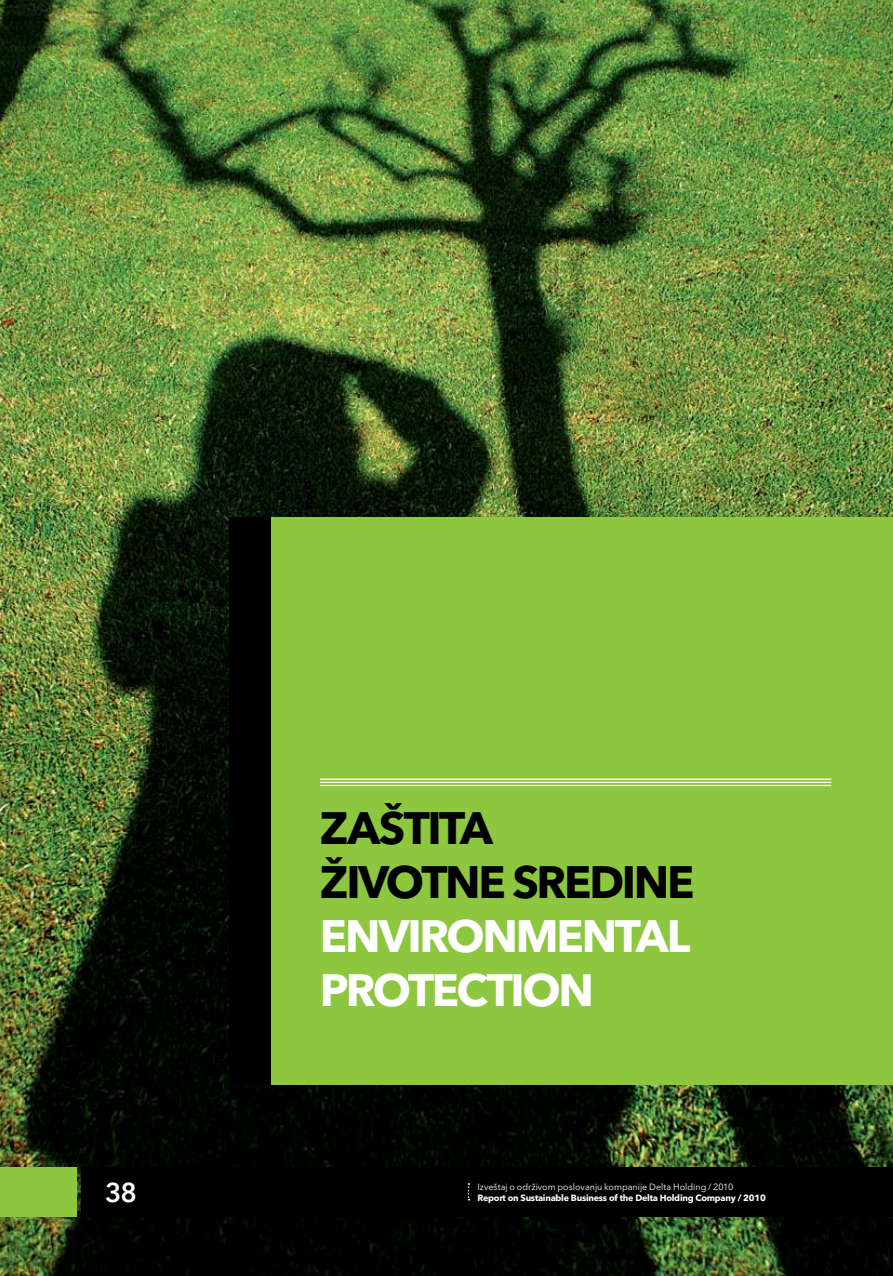
<style>
.page{position:relative;width:893px;height:1276px;background:#fff}
.page>*{position:absolute;margin:0;border:0;box-sizing:border-box;transform-origin:0 0}
.t1{font:700 45px/54px "Avenir Next LT Pro";letter-spacing:-.055em;color:#fff}
.t2{font:700 45px/54px "Avenir Next LT Pro";letter-spacing:-.05em;color:#000}
.t3{font:600 27px "Avenir Next LT Pro";color:#fff}
.t4{font:700 9px "Avenir Next LT Pro";letter-spacing:-.025em;color:#fff}
.t5{font:9px "Avenir Next LT Pro";color:#fff}
</style>
<div class="page">
<img style="left:0;top:0;width:893px;height:1276px">
<div style="left:271px;top:517px;width:622px;height:567px;background:#8dc63f"></div>
<div style="left:229px;top:517px;width:42px;height:567px;background:#000"></div>
<hr style="left:320px;top:778px;width:511px;height:2px;background:#fff">
<hr style="left:320px;top:782px;width:511px;height:1px;background:#fff">
<hr style="left:320px;top:785px;width:511px;height:1px;background:#fff">
<div style="left:82px;top:1167px;width:811px;height:50px;background:#000"></div>
<div style="left:0;top:1167px;width:77px;height:50px;background:#8dc63f"></div>
<svg style="left:468px;top:1183px;width:2px;height:17px"></svg>
<h1 class="t2" style="left:320px;top:800px;width:376px">ZAŠTITA<br>ŽIVOTNE SREDINE</h1>
<h1 class="t1" style="left:320px;top:908px;width:372px">ENVIRONMENTAL<br>PROTECTION</h1>
<h2 class="t3" style="left:105px;top:1175px;width:33px">38</h2>
<p class="t4" style="left:477px;top:1192px;width:290px">Report on Sustainable Business of the Delta Holding Company / 2010</p>
<p class="t5" style="left:477px;top:1181px;width:257px">Izveštaj o održivom poslovanju kompanije Delta Holding / 2010</p>
</div>
